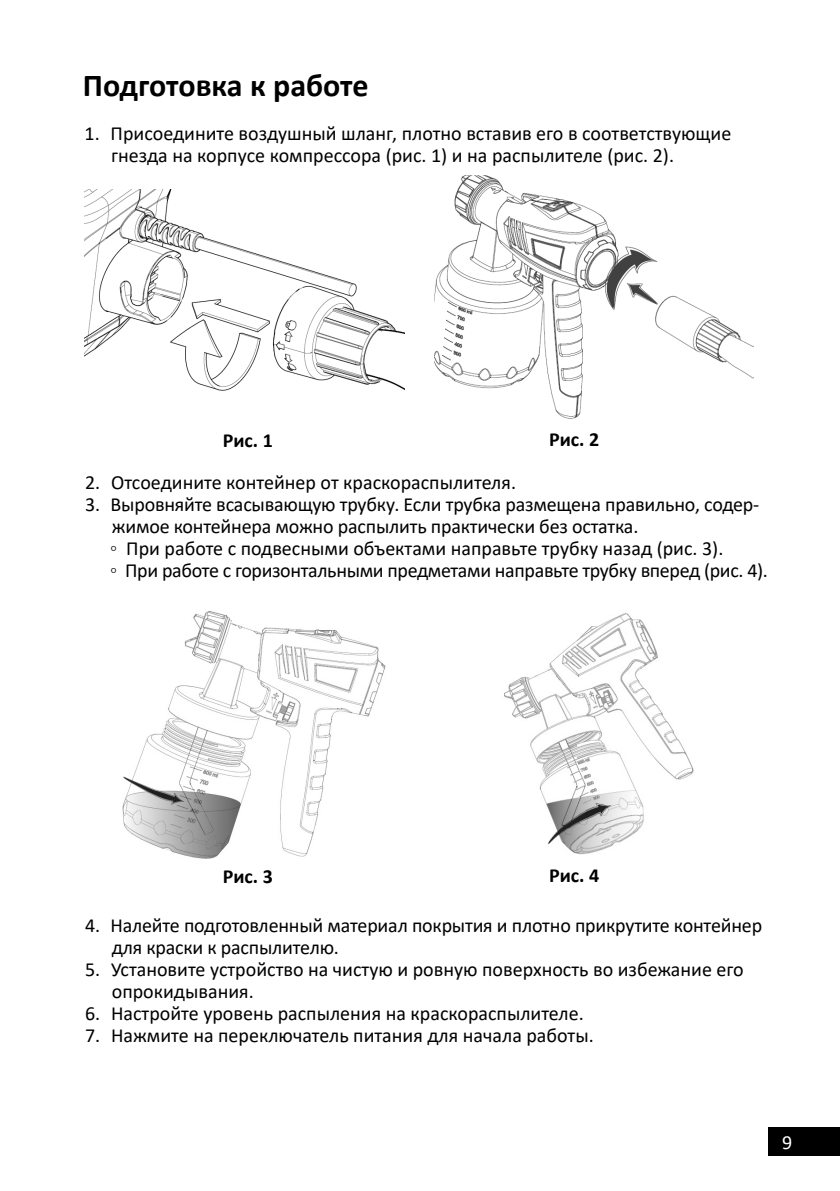
<style>
.page{position:relative;width:840px;height:1191px;background:#fff}
.page>*{position:absolute;margin:0;border:0;box-sizing:border-box;transform-origin:0 0}
.Заголовок_16{font:700 32px "Calibri";color:#000}
.t1{font:20px/22px "Calibri";letter-spacing:-.005em;color:#000}
.t2{font:700 20px "Calibri";color:#000}
.t3{font:20px "Calibri";color:#fff}
</style>
<div class="page">
<div style="left:767px;top:1126px;width:72px;height:29px;background:#000"></div>
<img style="left:434px;top:176px;width:319px;height:243px">
<img style="left:85px;top:190px;width:319px;height:201px">
<img style="left:122px;top:611px;width:264px;height:247px">
<img style="left:504px;top:613px;width:190px;height:242px">
<p class="Заголовок_16" style="left:83px;top:63px;width:287px">Подготовка к работе</p>
<p class="t1" style="left:111px;top:122px;width:621px;text-indent:-27px">1. Присоедините воздушный шланг, плотно вставив его в соответствующие гнезда на корпусе компрессора (рис. 1) и на распылителе (рис. 2).</p>
<p class="t2" style="left:223px;top:426px;width:52px">Рис. 1</p>
<p class="t2" style="left:549px;top:425px;width:52px">Рис. 2</p>
<p class="t1" style="left:85px;top:471px;width:432px">2. Отсоедините контейнер от краскораспылителя.</p>
<p class="t1" style="left:112px;top:493px;width:648px;text-indent:-27px">3. Выровняйте всасывающую трубку. Если трубка размещена правильно, содер&shy;жимое контейнера можно распылить практически без остатка.</p>
<p class="t1" style="left:110px;top:537px;width:614px">◦ При работе с подвесными объектами направьте трубку назад (рис. 3).</p>
<p class="t1" style="left:110px;top:559px;width:659px">◦ При работе с горизонтальными предметами направьте трубку вперед (рис. 4).</p>
<p class="t2" style="left:223px;top:862px;width:52px">Рис. 3</p>
<p class="t2" style="left:549px;top:861px;width:52px">Рис. 4</p>
<p class="t1" style="left:112px;top:913px;width:651px;text-indent:-27px">4. Налейте подготовленный материал покрытия и плотно прикрутите контейнер для краски к распылителю.</p>
<p class="t1" style="left:112px;top:957px;width:633px;text-indent:-27px">5. Установите устройство на чистую и ровную поверхность во избежание его опрокидывания.</p>
<p class="t1" style="left:85px;top:1001px;width:500px">6. Настройте уровень распыления на краскораспылителе.</p>
<p class="t1" style="left:85px;top:1023px;width:510px">7. Нажмите на переключатель питания для начала работы.</p>
<p class="t3" style="left:781px;top:1128px;width:12px">9</p>
</div>
